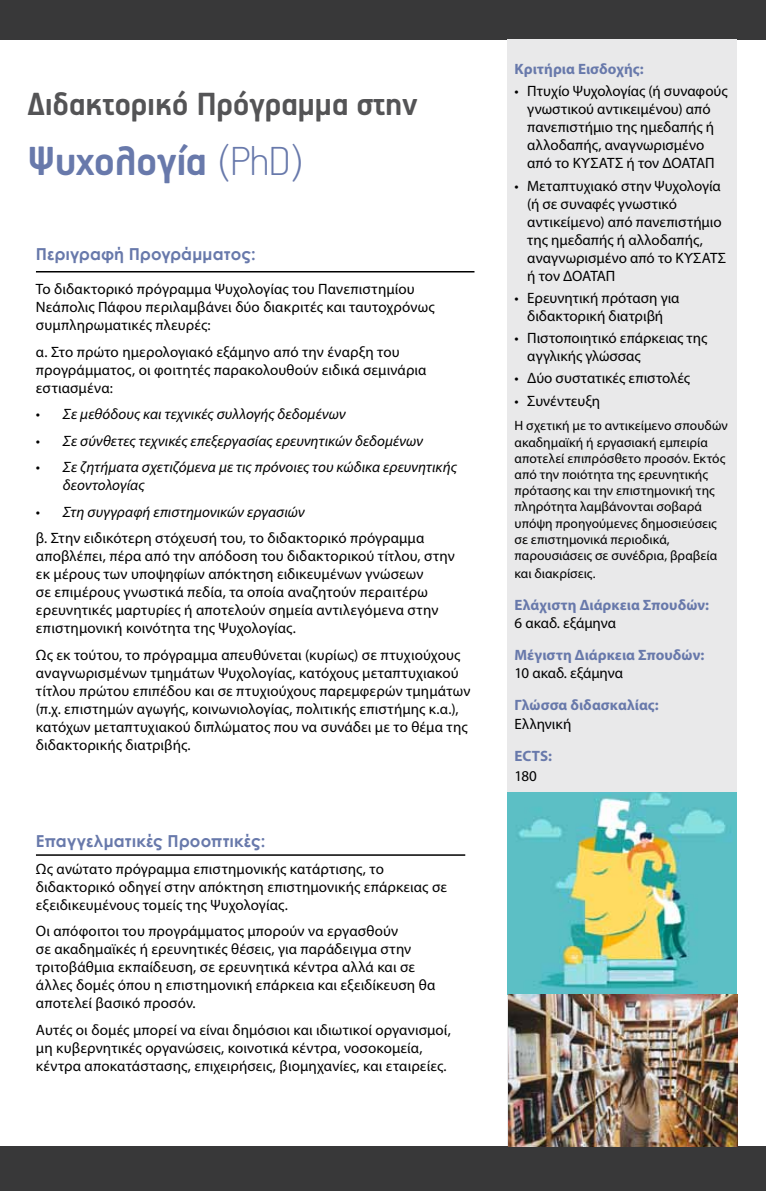
<style>
.page{position:relative;width:766px;height:1191px;background:#fff}
.page>*{position:absolute;margin:0;border:0;box-sizing:border-box;transform-origin:0 0}
.t1{font:700 45.6px "PF Handbook Pro";letter-spacing:-.01em;color:#6879ab}
.t2{font:700 36px "PF Handbook Pro";letter-spacing:-.01em;color:#545456}
.t3{font:700 16.5px "Century Gothic";letter-spacing:.01em;color:#6879ab}
.t4{font:15px/18px "Myriad Pro";letter-spacing:.005em;color:#000}
.t5{font:italic 15px/18px "Myriad Pro";letter-spacing:.005em;color:#000}
.t6{font:700 15px "Myriad Pro";letter-spacing:.005em;color:#6879ab}
.t7{font:13.5px/16.2px "Myriad Pro";letter-spacing:.005em;color:#000}
.s1{font-weight:100}
</style>
<div class="page">
<div style="left:0;top:1146px;width:765px;height:45px;background:#383839"></div>
<div style="left:0;top:0;width:765px;height:39px;background:#383839"></div>
<div style="left:507px;top:39px;width:229px;height:1107px;background:#e9e9ea"></div>
<hr style="left:36px;top:271px;width:438px;height:1px;background:#000">
<hr style="left:36px;top:854px;width:429px;height:1px;background:#000">
<img style="left:507px;top:792px;width:229px;height:354px">
<h2 class="t2" style="left:28px;top:82px;width:391px">Διδακτορικό Πρόγραμμα στην</h2>
<h1 class="t1" style="left:28px;top:134px;width:277px">Ψυχολογία <span class="s1">(PhD)</span></h1>
<p class="t3" style="left:36px;top:242px;width:221px">Περιγραφή Προγράμματος:</p>
<p class="t4" style="left:36px;top:280px;width:400px">Το διδακτορικό πρόγραμμα Ψυχολογίας του Πανεπιστημίου<br>Νεάπολις Πάφου περιλαμβάνει δύο διακριτές και ταυτοχρόνως συμπληρωματικές πλευρές:</p>
<p class="t4" style="left:36px;top:342px;width:392px">α. Στο πρώτο ημερολογιακό εξάμηνο από την έναρξη του προγράμματος, οι φοιτητές παρακολουθούν ειδικά σεμινάρια εστιασμένα:</p>
<p class="t5" style="left:36px;top:405px;width:311px">• Σε μεθόδους και τεχνικές συλλογής δεδομένων</p>
<p class="t5" style="left:36px;top:431px;width:388px">• Σε σύνθετες τεχνικές επεξεργασίας ερευνητικών δεδομένων</p>
<p class="t5" style="left:63px;top:458px;width:395px;text-indent:-27px">• Σε ζητήματα σχετιζόμενα με τις πρόνοιες του κώδικα ερευνητικής δεοντολογίας</p>
<p class="t5" style="left:36px;top:502px;width:270px">• Στη συγγραφή επιστημονικών εργασιών</p>
<p class="t4" style="left:36px;top:529px;width:420px">β. Στην ειδικότερη στόχευσή του, το διδακτορικό πρόγραμμα αποβλέπει, πέρα από την απόδοση του διδακτορικού τίτλου, στην εκ μέρους των υποψηφίων απόκτηση ειδικευμένων γνώσεων<br>σε επιμέρους γνωστικά πεδία, τα οποία αναζητούν περαιτέρω ερευνητικές μαρτυρίες ή αποτελούν σημεία αντιλεγόμενα στην επιστημονική κοινότητα της Ψυχολογίας.</p>
<p class="t4" style="left:36px;top:645px;width:436px">Ως εκ τούτου, το πρόγραμμα απευθύνεται (κυρίως) σε πτυχιούχους αναγνωρισμένων τμημάτων Ψυχολογίας, κατόχους μεταπτυχιακού τίτλου πρώτου επιπέδου και σε πτυχιούχους παρεμφερών τμημάτων (π.χ. επιστημών αγωγής, κοινωνιολογίας, πολιτικής επιστήμης κ.α.), κατόχων μεταπτυχιακού διπλώματος που να συνάδει με το θέμα της διδακτορικής διατριβής.</p>
<p class="t3" style="left:36px;top:828px;width:231px">Επαγγελματικές Προοπτικές:</p>
<p class="t4" style="left:36px;top:859px;width:412px">Ως ανώτατο πρόγραμμα επιστημονικής κατάρτισης, το διδακτορικό οδηγεί στην απόκτηση επιστημονικής επάρκειας σε εξειδικευμένους τομείς της Ψυχολογίας.</p>
<p class="t4" style="left:36px;top:922px;width:400px">Οι απόφοιτοι του προγράμματος μπορούν να εργασθούν<br>σε ακαδημαϊκές ή ερευνητικές θέσεις, για παράδειγμα στην τριτοβάθμια εκπαίδευση, σε ερευνητικά κέντρα αλλά και σε άλλες δομές όπου η επιστημονική επάρκεια και εξειδίκευση θα αποτελεί βασικό προσόν.</p>
<p class="t4" style="left:36px;top:1020px;width:416px">Αυτές οι δομές μπορεί να είναι δημόσιοι και ιδιωτικοί οργανισμοί, μη κυβερνητικές οργανώσεις, κοινοτικά κέντρα, νοσοκομεία, κέντρα αποκατάστασης, επιχειρήσεις, βιομηχανίες, και εταιρείες.</p>
<p class="t6" style="left:514px;top:59px;width:131px">Κριτήρια Εισδοχής:</p>
<p class="t4" style="left:527px;top:82px;width:202px;text-indent:-13px">• Πτυχίο Ψυχολογίας (ή συναφούς γνωστικού αντικειμένου) από πανεπιστήμιο της ημεδαπής ή αλλοδαπής, αναγνωρισμένο από το ΚΥΣΑΤΣ ή τον ΔΟΑΤΑΠ</p>
<p class="t4" style="left:527px;top:176px;width:200px;text-indent:-13px">• Μεταπτυχιακό στην Ψυχολογία (ή σε συναφές γνωστικό αντικείμενο) από πανεπιστήμιο της ημεδαπής ή αλλοδαπής, αναγνωρισμένο από το ΚΥΣΑΤΣ ή τον ΔΟΑΤΑΠ</p>
<p class="t4" style="left:514px;top:288px;width:166px;text-align:center">• Ερευνητική πρόταση για διδακτορική διατριβή</p>
<p class="t4" style="left:527px;top:329px;width:182px;text-indent:-13px">• Πιστοποιητικό επάρκειας της αγγλικής γλώσσας</p>
<p class="t4" style="left:514px;top:369px;width:177px">• Δύο συστατικές επιστολές</p>
<p class="t4" style="left:514px;top:391px;width:87px">• Συνέντευξη</p>
<p class="t7" style="left:514px;top:417px;width:215px">Η σχετική με το αντικείμενο σπουδών ακαδημαϊκή ή εργασιακή εμπειρία αποτελεί επιπρόσθετο προσόν. Εκτός από την ποιότητα της ερευνητικής πρότασης και την επιστημονική της πληρότητα λαμβάνονται σοβαρά υπόψη προηγούμενες δημοσιεύσεις σε επιστημονικά περιοδικά, παρουσιάσεις σε συνέδρια, βραβεία</p>
<p class="t7" style="left:514px;top:565px;width:83px">και διακρίσεις.</p>
<p class="t6" style="left:514px;top:595px;width:196px">Ελάχιστη Διάρκεια Σπουδών:</p>
<p class="t4" style="left:514px;top:614px;width:103px">6 ακαδ. εξάμηνα</p>
<p class="t6" style="left:514px;top:645px;width:191px">Μέγιστη Διάρκεια Σπουδών:</p>
<p class="t4" style="left:514px;top:664px;width:110px">10 ακαδ. εξάμηνα</p>
<p class="t6" style="left:514px;top:695px;width:146px">Γλώσσα διδασκαλίας:</p>
<p class="t4" style="left:514px;top:715px;width:58px">Ελληνική</p>
<p class="t6" style="left:514px;top:746px;width:39px">ECTS:</p>
<p class="t4" style="left:514px;top:766px;width:24px">180</p>
</div>
